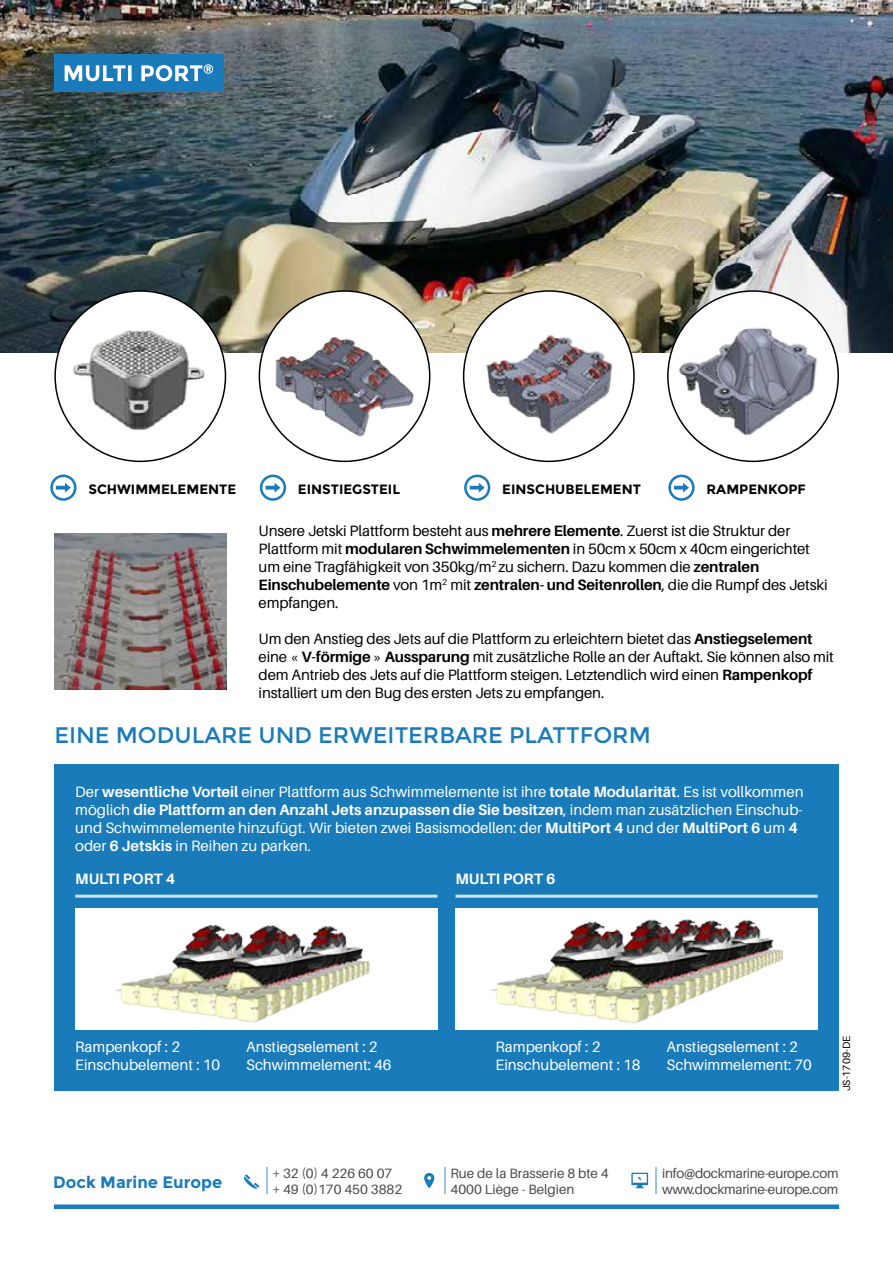
<style>
.page{position:relative;width:893px;height:1263px;background:#fff}
.page>*{position:absolute;margin:0;border:0;box-sizing:border-box;transform-origin:0 0}
.t1{font:22.5px "Montserrat";color:#1a7bba}
.t2{font:700 16.5px "Montserrat";color:#1a7bba}
.t3{font:15px/18px "Aileron";letter-spacing:-.01em;color:#000}
.t4{font:15px/18px "Aileron";color:#fff}
.t5{font:700 15px "Aileron";color:#fff}
.t6{font:13.5px/16.2px "Aileron";color:#4a4a49}
.t7{font:700 13.5px "Montserrat";color:#000}
.t8{font:13.5px/16.2px "Aileron";letter-spacing:-.02em;color:#4a4a49}
.t9{font:10.5px "Aileron";color:#000}
.s1{font-weight:700}
</style>
<div class="page">
<div style="left:54px;top:764px;width:785px;height:327px;background:#1a7bba"></div>
<hr style="left:266px;top:1167px;width:2px;height:27px;background:#9cc3e6">
<svg style="left:243px;top:1174px;width:16px;height:15px"></svg>
<hr style="left:444px;top:1167px;width:2px;height:27px;background:#9cc3e6">
<svg style="left:424px;top:1173px;width:11px;height:15px"></svg>
<svg style="left:655px;top:1167px;width:1px;height:27px"></svg>
<svg style="left:631px;top:1173px;width:17px;height:15px"></svg>
<img style="left:0;top:0;width:893px;height:353px">
<div style="left:54px;top:54px;width:170px;height:38px;background:#1a7bba"></div>
<svg style="left:65px;top:64px;width:148px;height:17px"></svg>
<div style="left:75px;top:908px;width:362px;height:122px;background:#fff"></div>
<img style="left:115px;top:924px;width:256px;height:99px">
<hr style="left:75px;top:895px;width:362px;height:3px;background:#c9e5f3">
<div style="left:455px;top:908px;width:363px;height:122px;background:#fff"></div>
<img style="left:491px;top:919px;width:293px;height:104px">
<hr style="left:455px;top:895px;width:363px;height:3px;background:#c9e5f3">
<div style="left:55px;top:291px;width:170px;height:170px;background:#fff;border-radius:50%"></div>
<img style="left:70px;top:327px;width:137px;height:104px">
<svg style="left:56px;top:483px;width:15px;height:9px"></svg>
<div style="left:50px;top:475px;width:26px;height:26px;border:3px solid #197bba;border-radius:50%"></div>
<div style="left:464px;top:291px;width:170px;height:170px;background:#fff;border-radius:50%"></div>
<img style="left:480px;top:334px;width:137px;height:103px">
<svg style="left:470px;top:483px;width:15px;height:9px"></svg>
<div style="left:464px;top:475px;width:26px;height:26px;border:3px solid #197bba;border-radius:50%"></div>
<div style="left:259px;top:291px;width:171px;height:170px;background:#fff;border-radius:50%"></div>
<img style="left:270px;top:328px;width:149px;height:112px">
<svg style="left:265px;top:483px;width:15px;height:9px"></svg>
<div style="left:260px;top:475px;width:26px;height:26px;border:3px solid #197bba;border-radius:50%"></div>
<div style="left:668px;top:291px;width:170px;height:170px;background:#fff;border-radius:50%"></div>
<img style="left:674px;top:323px;width:147px;height:112px">
<svg style="left:674px;top:483px;width:15px;height:9px"></svg>
<div style="left:668px;top:475px;width:27px;height:26px;border:3px solid #197bba;border-radius:50%"></div>
<img style="left:54px;top:534px;width:172px;height:155px">
<div style="left:54px;top:1204px;width:785px;height:5px;background:#1a7bba"></div>
<p class="t7" style="left:88px;top:481px;width:149px">SCHWIMM ELEM ENTE</p>
<p class="t7" style="left:298px;top:481px;width:104px">EINSTIEGSTEIL</p>
<p class="t7" style="left:502px;top:481px;width:140px">EINSCHUBELEM ENT</p>
<p class="t7" style="left:706px;top:481px;width:101px">RAM PENKOPF</p>
<p class="t3" style="left:259px;top:522px;width:571px">Unsere Jetski Plattform besteht aus <span class="s1">mehrere Elemente</span>. Zuerst ist die Struktur der Plattform mit <span class="s1">modularen Schwimmelementen</span> in 50cm x 50cm x 40cm eingerichtet um eine Tragfähigkeit von 350kg/m<sup>2</sup> zu sichern. Dazu kommen die <span class="s1">zentralen Einschubelemente</span> von 1m<sup>2</sup> mit <span class="s1">zentralen- und Seitenrollen</span>, die die Rumpf des Jetski empfangen.</p>
<p class="t3" style="left:259px;top:630px;width:577px">Um den Anstieg des Jets auf die Plattform zu erleichtern bietet das <span class="s1">Anstiegselement </span>eine « <span class="s1">V-förmige</span> » <span class="s1">Aussparung</span> mit zusätzliche Rolle an der Auftakt. Sie können also mit dem Antrieb des Jets auf die Plattform steigen. Letztendlich wird einen <span class="s1">Rampenkopf </span>installiert um den Bug des ersten Jets zu empfangen.</p>
<h1 class="t1" style="left:54px;top:722px;width:14px">EINE</h1>
<h1 class="t1" style="left:116px;top:722px;width:18px">MODULARE</h1>
<h1 class="t1" style="left:258px;top:722px;width:18px">UND</h1>
<h1 class="t1" style="left:318px;top:722px;width:70px">ERWEITERBARE</h1>
<h1 class="t1" style="left:509px;top:722px;width:17px">PLATTFORM</h1>
<p class="t4" style="left:75px;top:783px;width:730px">Der <span class="s1">wesentliche Vorteil</span> einer Plattform aus Schwimmelemente ist ihre <span class="s1">totale Modularität</span>. Es ist vollkommen möglich <span class="s1">die Plattform an den Anzahl Jets anzupassen die Sie besitzen</span>, indem man zusätzlichen Einschub&shy;und Schwimmelemente hinzufügt. Wir bieten zwei Basismodellen: der <span class="s1">MultiPort 4</span> und der <span class="s1">MultiPort 6</span> um <span class="s1">4 </span>oder <span class="s1">6 Jetskis</span> in Reihen zu parken.</p>
<p class="t5" style="left:75px;top:870px;width:101px">MULTI PORT 4</p>
<p class="t5" style="left:455px;top:870px;width:101px">MULTI PORT 6</p>
<p class="t4" style="left:75px;top:1038px;width:147px">Rampenkopf : 2<br>Einschubelement : 10</p>
<p class="t4" style="left:246px;top:1038px;width:147px">Anstiegselement : 2<br>Schwimmelement: 46</p>
<p class="t4" style="left:496px;top:1038px;width:147px">Rampenkopf : 2<br>Einschubelement : 18</p>
<p class="t4" style="left:667px;top:1038px;width:147px">Anstiegselement : 2<br>Schwimmelement: 70</p>
<p class="t9" style="left:841px;top:1091px;width:57px;rotate:-90deg">JS-1709-DE</p>
<p class="t2" style="left:53px;top:1173px;width:171px">DOCK MARINE EUROPE</p>
<p class="t6" style="left:272px;top:1165px;width:131px">+ 32 (0) 4 226 60 07 + 49 (0)170 450 3882</p>
<p class="t6" style="left:450px;top:1165px;width:160px">Rue de la Brasserie 8 bte 4<br>4000 Liège - Belgien</p>
<p class="t8" style="left:662px;top:1165px;width:178px">info@dockmarine-europe.com www.dockmarine-europe.com</p>
</div>
